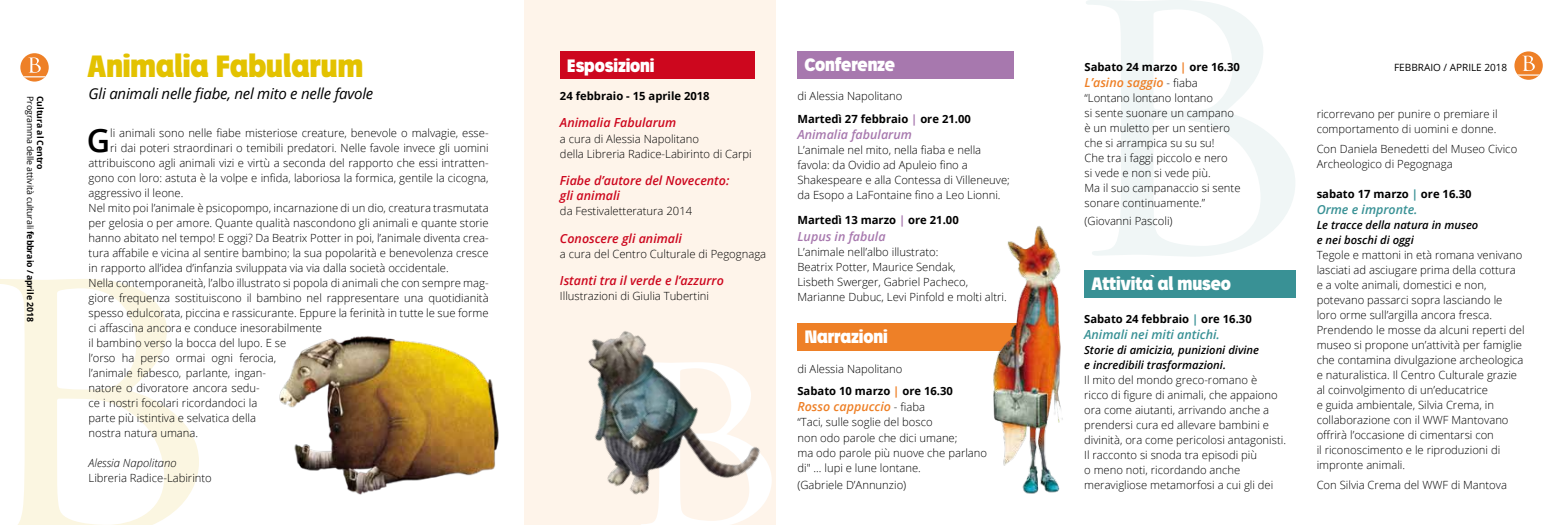
<style>
.page{position:relative;width:1563px;height:525px;background:#fff}
.page>*{position:absolute;margin:0;border:0;box-sizing:border-box;transform-origin:0 0}
.t1{font:600 32.25px "Open Sans";color:#000}
.t2{font:700 30px "Josef Pro";color:#e3c200}
.t3{font:700 17.5px "Josef Pro";color:#fff}
.t4{font:italic 15px "Open Sans";letter-spacing:-.015em;color:#000}
.t5{font:italic 600 12.5px/15px "Open Sans";color:#cd071e}
.t6{font:italic 600 12.5px "Open Sans";color:#ee8027}
.t7{font:italic 600 12.5px "Open Sans";color:#399195}
.t8{font:italic 600 12.5px "Open Sans";color:#a778ae}
.t9{font:300 11.25px/15px "Open Sans";color:#000}
.t10{font:700 11.25px/22.5px "Open Sans";color:#000}
.t11{font:italic 600 11.25px/15px "Open Sans";color:#000}
.t12{font:italic 300 11.25px "Open Sans";color:#000}
.t13{font:10px "Open Sans";color:#000}
.t14{font:8.75px "Open Sans";letter-spacing:-.01em;color:#000}
.t15{font:700 8.75px "Open Sans";letter-spacing:-.01em;color:#000}
.s1{font-weight:700}
.s2{font-weight:300}
.s3{color:#a778ae}
.s4{color:#ee8027}
.s5{font-weight:300;font-style:normal;font-size:11.25px;color:#000}
.s6{font-family:"Impact";font-weight:400}
.s7{color:#399195}
</style>
<div class="page">
<div style="left:524px;top:0;width:251px;height:524px;background:#fef4ea"></div>
<svg style="left:1086px;top:0;width:209px;height:256px"></svg>
<svg style="left:0;top:279px;width:199px;height:245px"></svg>
<svg style="left:20px;top:53px;width:29px;height:28px"></svg>
<svg style="left:22px;top:57px;width:27px;height:20px"></svg>
<div style="left:1514px;top:51px;width:28px;height:29px;background:#ee8027;border-radius:50%"></div>
<hr style="left:1516px;top:74px;width:26px;height:2px;background:#fff">
<svg style="left:1522px;top:56px;width:12px;height:15px"></svg>
<div style="left:560px;top:52px;width:195px;height:27px;background:#cd071e"></div>
<div style="left:797px;top:51px;width:216px;height:27px;background:#a778ae"></div>
<div style="left:1084px;top:270px;width:211px;height:27px;background:#399195"></div>
<div style="left:797px;top:323px;width:225px;height:27px;background:#ee8027"></div>
<img style="left:588px;top:269px;width:188px;height:255px">
<img style="left:279px;top:336px;width:220px;height:159px">
<img style="left:976px;top:226px;width:87px;height:268px">
<p class="t14" style="left:36px;top:96px;width:227px;rotate:90deg">Programma delle attività culturali <span class="s1">febbraio / aprile 2018</span></p>
<p class="t15" style="left:46px;top:96px;width:75px;rotate:90deg">Cultura al Centro</p>
<h2 class="t2" style="left:89px;top:53px;width:277px">Animalia Fabularum</h2>
<h3 class="t4" style="left:89px;top:83px;width:286px">Gli animali nelle fiabe, nel mito e nelle favole</h3>
<p class="t10" style="left:797px;top:85px;width:175px"><span class="s2">di Alessia Napolitano<br></span>Martedì 27 febbraio <span class="s3">|</span> ore 21.00</p>
<p class="t8" style="left:797px;top:126px;width:116px">Animalia fabularum</p>
<p class="t9" style="left:797px;top:142px;width:214px">L’animale nel mito, nella fiaba e nella favola: da Ovidio ad Apuleio fino a Shakespeare e alla Contessa di Villeneuve; da Esopo a LaFontaine fino a Leo Lionni.</p>
<p class="t10" style="left:797px;top:208px;width:163px">Martedì 13 marzo <span class="s3">|</span> ore 21.00</p>
<p class="t8" style="left:797px;top:227px;width:90px">Lupus in fabula</p>
<p class="t9" style="left:797px;top:243px;width:211px">L’animale nell’albo illustrato:<br>Beatrix Potter, Maurice Sendak,<br>Lisbeth Swerger, Gabriel Pacheco, Marianne Dubuc, Levi Pinfold e molti altri.</p>
<h3 class="t3" style="left:568px;top:58px;width:89px">Esposizioni</h3>
<h3 class="t3" style="left:805px;top:57px;width:92px">Conferenze</h3>
<p class="t10" style="left:1084px;top:55px;width:157px">Sabato 24 marzo <span class="s4">|</span> ore 16.30</p>
<p class="t6" style="left:1084px;top:74px;width:115px">L’asino saggio <span class="s5">- fiaba</span></p>
<p class="t9" style="left:1084px;top:90px;width:157px">“Lontano lontano lontano<br>si sente suonare un campano è un muletto per un sentiero che si arrampica su su su!<br>Che tra i faggi piccolo e nero<br>si vede e non si vede più.<br>Ma il suo campanaccio si sente sonare continuamente.”</p>
<p class="t9" style="left:1084px;top:213px;width:90px">(Giovanni Pascoli)</p>
<p class="t10" style="left:560px;top:84px;width:151px">24 febbraio - 15 aprile 2018</p>
<p class="t5" style="left:560px;top:115px;width:118px">Animalia Fabularum</p>
<p class="t9" style="left:560px;top:130px;width:193px">a cura di Alessia Napolitano<br>della Libreria Radice-Labirinto di Carpi</p>
<p class="t5" style="left:560px;top:173px;width:171px">Fiabe d’autore del Novecento: gli animali</p>
<p class="t9" style="left:560px;top:203px;width:134px">da Festivaletteratura 2014</p>
<p class="t5" style="left:560px;top:230px;width:124px">Conoscere gli animali</p>
<p class="t9" style="left:560px;top:245px;width:208px">a cura del Centro Culturale di Pegognaga</p>
<p class="t5" style="left:560px;top:273px;width:165px">Istanti tra il verde e l’azzurro</p>
<p class="t9" style="left:560px;top:288px;width:151px">Illustrazioni di Giulia Tubertini</p>
<h1 class="t1" style="left:87px;top:118px;width:25px">G</h1>
<p class="t9" style="left:110px;top:125px;width:380px">li animali sono nelle fiabe misteriose creature, benevole o malvagie, esse-</p>
<p class="t9" style="left:110px;top:140px;width:380px">ri dai poteri straordinari o temibili predatori. Nelle favole invece gli uomini</p>
<p class="t9" style="left:89px;top:155px;width:402px">attribuiscono agli animali vizi e virtù a seconda del rapporto che essi intratten-</p>
<p class="t9" style="left:89px;top:170px;width:401px">gono con loro: astuta è la volpe e infida, laboriosa la formica, gentile la cicogna,</p>
<p class="t9" style="left:89px;top:185px;width:96px">aggressivo il leone.</p>
<p class="t9" style="left:89px;top:200px;width:402px">Nel mito poi l’animale è psicopompo, incarnazione di un dio, creatura trasmutata</p>
<p class="t9" style="left:89px;top:215px;width:401px">per gelosia o per amore. Quante qualità nascondono gli animali e quante storie</p>
<p class="t9" style="left:89px;top:230px;width:402px">hanno abitato nel tempo! E oggi? Da Beatrix Potter in poi, l’animale diventa crea-</p>
<p class="t9" style="left:89px;top:245px;width:402px">tura affabile e vicina al sentire bambino; la sua popolarità e benevolenza cresce</p>
<p class="t9" style="left:89px;top:260px;width:362px">in rapporto all’idea d’infanzia sviluppata via via dalla società occidentale.</p>
<p class="t9" style="left:89px;top:275px;width:402px">Nella contemporaneità, l’albo illustrato si popola di animali che con sempre mag-</p>
<p class="t9" style="left:89px;top:290px;width:401px">giore frequenza sostituiscono il bambino nel rappresentare una quotidianità</p>
<p class="t9" style="left:89px;top:305px;width:401px">spesso edulcorata, piccina e rassicurante. Eppure la ferinità in tutte le sue forme</p>
<p class="t9" style="left:89px;top:320px;width:235px">ci affascina ancora e conduce inesorabilmente</p>
<p class="t9" style="left:89px;top:335px;width:199px">il bambino verso la bocca del lupo. E se</p>
<p class="t9" style="left:89px;top:350px;width:189px">l’orso ha perso ormai ogni ferocia,</p>
<p class="t9" style="left:89px;top:365px;width:179px">l’animale fiabesco, parlante, ingan-</p>
<p class="t9" style="left:89px;top:380px;width:173px">natore o divoratore ancora sedu-</p>
<p class="t9" style="left:89px;top:395px;width:170px">ce i nostri focolari ricordandoci la</p>
<p class="t9" style="left:89px;top:410px;width:169px">parte più istintiva e selvatica della</p>
<p class="t9" style="left:89px;top:425px;width:111px">nostra natura umana.</p>
<p class="t12" style="left:89px;top:455px;width:89px">Alessia Napolitano</p>
<p class="t9" style="left:89px;top:470px;width:125px">Libreria Radice-Labirinto</p>
<h3 class="t3" style="left:1092px;top:276px;width:141px">Attttivita<span class="s6">`</span> al museo</h3>
<p class="t10" style="left:1084px;top:307px;width:169px">Sabato 24 febbraio <span class="s7">|</span> ore 16.30</p>
<p class="t7" style="left:1084px;top:326px;width:137px">Animali nei miti antichi.</p>
<p class="t11" style="left:1084px;top:342px;width:176px">Storie di amicizia, punizioni divine e incredibili trasformazioni.</p>
<p class="t9" style="left:1084px;top:372px;width:203px">Il mito del mondo greco-romano è<br>ricco di figure di animali, che appaiono ora come aiutanti, arrivando anche a prendersi cura ed allevare bambini e divinità, ora come pericolosi antagonisti.<br>Il racconto si snoda tra episodi più<br>o meno noti, ricordando anche meravigliose metamorfosi a cui gli dei</p>
<h3 class="t3" style="left:805px;top:329px;width:84px">Narrazioni</h3>
<p class="t10" style="left:797px;top:357px;width:157px"><span class="s2">di Alessia Napolitano<br></span>Sabato 10 marzo <span class="s4">|</span> ore 16.30</p>
<p class="t6" style="left:797px;top:398px;width:129px">Rosso cappuccio <span class="s5">- fiaba</span></p>
<p class="t9" style="left:797px;top:414px;width:191px">“Taci, sulle soglie del bosco<br>non odo parole che dici umane;<br>ma odo parole più nuove che parlano di" ... lupi e lune lontane.</p>
<p class="t9" style="left:797px;top:477px;width:110px">(Gabriele D’Annunzio)</p>
<p class="t13" style="left:1394px;top:61px;width:115px">FEBBRAIO / APRILE 2018</p>
<p class="t9" style="left:1316px;top:106px;width:182px">ricorrevano per punire o premiare il comportamento di uomini e donne.</p>
<p class="t9" style="left:1316px;top:141px;width:202px">Con Daniela Benedetti del Museo Civico<br>Archeologico di Pegognaga</p>
<p class="t10" style="left:1316px;top:182px;width:156px">sabato 17 marzo <span class="s7">|</span> ore 16.30</p>
<p class="t7" style="left:1316px;top:201px;width:102px">Orme e impronte.</p>
<p class="t11" style="left:1316px;top:217px;width:163px">Le tracce della natura in museo e nei boschi di oggi</p>
<p class="t9" style="left:1316px;top:247px;width:209px">Tegole e mattoni in età romana venivano lasciati ad asciugare prima della cottura e a volte animali, domestici e non, potevano passarci sopra lasciando le loro orme sull’argilla ancora fresca.<br>Prendendo le mosse da alcuni reperti del museo si propone un’attività per famiglie che contamina divulgazione archeologica e naturalistica. Il Centro Culturale grazie al coinvolgimento di un’educatrice<br>e guida ambientale, Silvia Crema, in collaborazione con il WWF Mantovano offrirà l’occasione di cimentarsi con<br>il riconoscimento e le riproduzioni di impronte animali.</p>
<p class="t9" style="left:1316px;top:477px;width:192px">Con Silvia Crema del WWF di Mantova</p>
</div>
